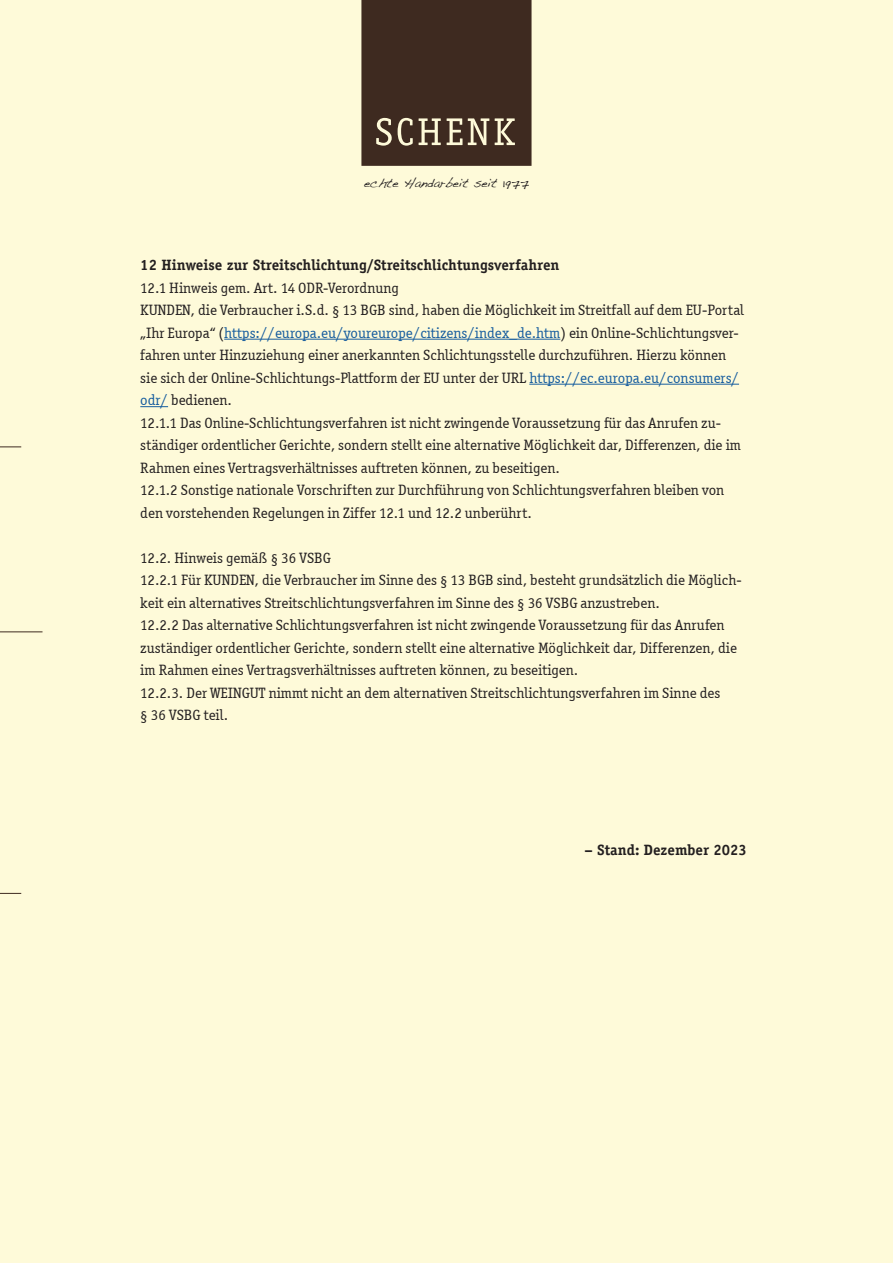
<style>
.page{position:relative;width:893px;height:1263px;background:#fefad9}
.page>*{position:absolute;margin:0;border:0;box-sizing:border-box;transform-origin:0 0}
.t1{font:15px/22.5px "Officina Serif ITCTT Book";color:#231f20}
.t2{font:700 15px "Officina Serif Std";color:#231f20}
.t3{font:12.75px "Handwriting Dakota";color:#231f20}
.s1{color:#175d9e}
</style>
<div class="page">
<svg style="left:0;top:446px;width:21px;height:1px"></svg>
<hr style="left:0;top:631px;width:43px;height:1px;background:#3e2a20">
<svg style="left:0;top:893px;width:21px;height:1px"></svg>
<svg style="left:361px;top:0;width:170px;height:166px;background:#473428"></svg>
<hr style="left:224px;top:339px;width:336px;height:1px;background:#175d9e">
<hr style="left:529px;top:384px;width:210px;height:1px;background:#175d9e">
<svg style="left:140px;top:406px;width:28px;height:1px"></svg>
<p class="t3" style="left:364px;top:175px;width:166px">echte Handarbeit seit 1977</p>
<p class="t2" style="left:140px;top:256px;width:421px">12 Hinweise zur Streitschlichtung/Streitschlichtungsverfahren</p>
<p class="t1" style="left:140px;top:276px;width:605px">12.1 Hinweis gem. Art. 14 ODR-Verordnung<br>KUNDEN, die Verbraucher i.S.d. § 13 BGB sind, haben die Möglichkeit im Streitfall auf dem EU-Portal „Ihr Europa“ (<span class="s1">https://europa.eu/youreurope/citizens/index_de.htm</span>) ein Online-Schlichtungsver&shy;fahren unter Hinzuziehung einer anerkannten Schlichtungsstelle durchzuführen. Hierzu können sie sich der Online-Schlichtungs-Plattform der EU unter der URL <span class="s1">https://ec.europa.eu/consumers/ odr/</span> bedienen.<br>12.1.1 Das Online-Schlichtungsverfahren ist nicht zwingende Voraussetzung für das Anrufen zu&shy;ständiger ordentlicher Gerichte, sondern stellt eine alternative Möglichkeit dar, Differenzen, die im Rahmen eines Vertragsverhältnisses auftreten können, zu beseitigen.<br>12.1.2 Sonstige nationale Vorschriften zur Durchführung von Schlichtungsverfahren bleiben von den vorstehenden Regelungen in Ziffer 12.1 und 12.2 unberührt.</p>
<p class="t1" style="left:140px;top:546px;width:603px">12.2. Hinweis gemäß § 36 VSBG<br>12.2.1 Für KUNDEN, die Verbraucher im Sinne des § 13 BGB sind, besteht grundsätzlich die Möglich&shy;keit ein alternatives Streitschlichtungsverfahren im Sinne des § 36 VSBG anzustreben.<br>12.2.2 Das alternative Schlichtungsverfahren ist nicht zwingende Voraussetzung für das Anrufen zuständiger ordentlicher Gerichte, sondern stellt eine alternative Möglichkeit dar, Differenzen, die im Rahmen eines Vertragsverhältnisses auftreten können, zu beseitigen.<br>12.2.3. Der WEINGUT nimmt nicht an dem alternativen Streitschlichtungsverfahren im Sinne des<br>§ 36 VSBG teil.</p>
<p class="t2" style="left:584px;top:841px;width:164px">– Stand: Dezember 2023</p>
</div>
